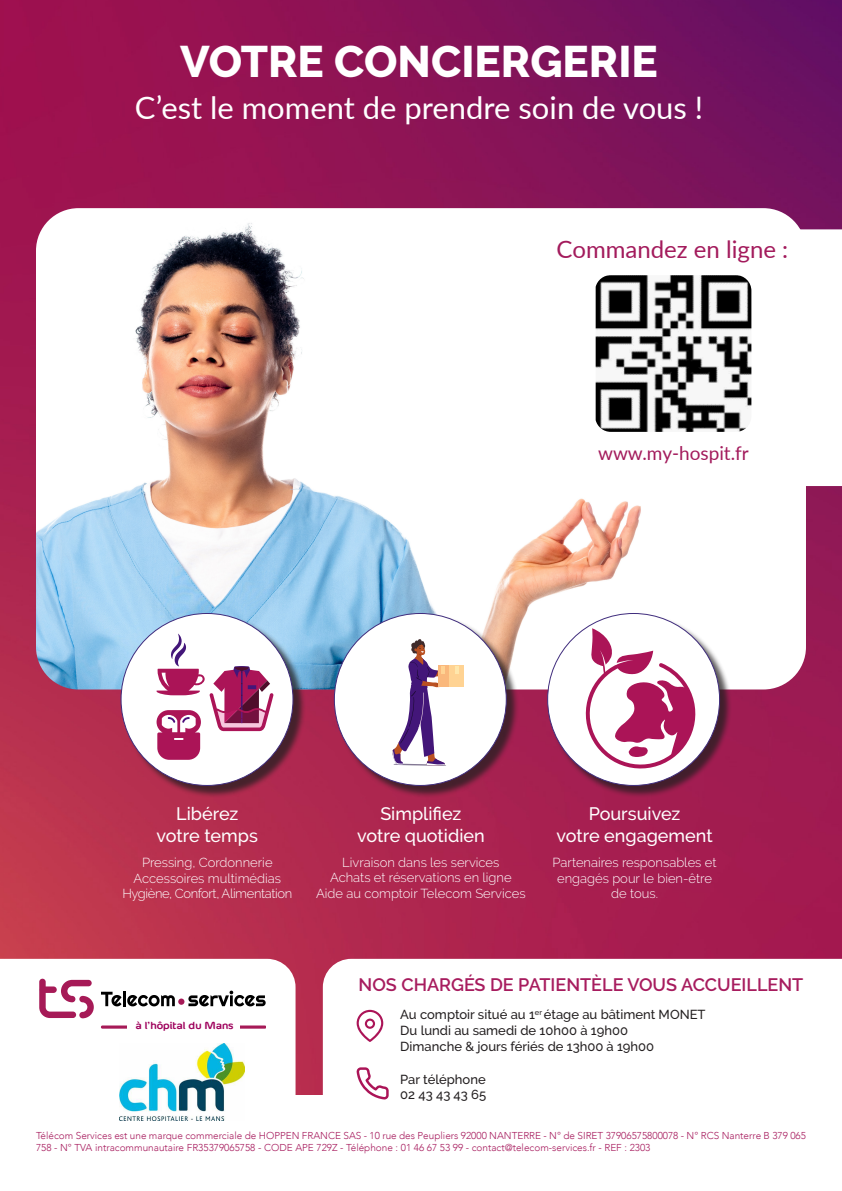
<style>
.page{position:relative;width:842px;height:1191px;background:#fff}
.page>*{position:absolute;margin:0;border:0;box-sizing:border-box;transform-origin:0 0}
.t1{font:800 44px "Raleway";color:#fff}
.t2{font:31px "Lato";color:#fff}
.t3{font:24px "Lato";color:#a31b5c}
.t4{font:19px "Lato";color:#a31b5c}
.t5{font:500 18px "Raleway";color:#fff}
.t6{font:600 18px "Raleway";color:#a71c5e}
.t7{font:300 13px/15.6px "Raleway";color:#fff;text-align:center}
.t8{font:500 13px/15.6px "Raleway";color:#231f20}
.t9{font:300 13px "Raleway";letter-spacing:-.03em;color:#fff}
.t10{font:500 11.7px "Wind Doomsday";color:#9e005c}
.t11{font:300 10px/12px "Avenir";color:#a71c5e}
</style>
<div class="page">
<img style="left:0;top:0;width:842px;height:1095px">
<img style="left:36px;top:208px;width:770px;height:481px">
<svg style="left:527px;top:229px;width:315px;height:257px"></svg>
<img style="left:596px;top:275px;width:155px;height:157px">
<svg style="left:323px;top:958px;width:519px;height:137px"></svg>
<svg style="left:0;top:958px;width:296px;height:163px"></svg>
<svg style="left:357px;top:1009px;width:26px;height:33px"></svg>
<svg style="left:356px;top:1067px;width:33px;height:32px"></svg>
<svg style="left:39px;top:978px;width:55px;height:40px"></svg>
<svg style="left:101px;top:990px;width:165px;height:16px"></svg>
<svg style="left:101px;top:1025px;width:26px;height:3px"></svg>
<svg style="left:240px;top:1025px;width:25px;height:3px"></svg>
<img style="left:119px;top:1043px;width:125px;height:77px">
<div style="left:549px;top:614px;width:183px;height:184px;background:#231f20;opacity:.75"></div>
<div style="left:548px;top:613px;width:171px;height:172px;background:#fff;border-radius:50%"></div>
<svg style="left:575px;top:628px;width:131px;height:151px"></svg>
<div style="left:335px;top:614px;width:184px;height:184px;background:#231f20;opacity:.75"></div>
<div style="left:334px;top:613px;width:172px;height:172px;background:#fff;border-radius:50%"></div>
<div style="left:449px;top:666px;width:14px;height:21px;background:#ffd393"></div>
<svg style="left:392px;top:639px;width:67px;height:127px"></svg>
<div style="left:122px;top:614px;width:184px;height:184px;background:#231f20;opacity:.75"></div>
<div style="left:121px;top:613px;width:172px;height:172px;background:#fff;border-radius:50%"></div>
<svg style="left:157px;top:633px;width:117px;height:127px"></svg>
<p class="t1" style="left:180px;top:37px;width:479px">VOTRE CONCIERGERIE</p>
<p class="t2" style="left:135px;top:86px;width:570px">C’est le moment de prendre soin de vous !</p>
<p class="t3" style="left:557px;top:232px;width:233px">Commandez en ligne :</p>
<p class="t4" style="left:598px;top:439px;width:152px">www.my-hospit.fr</p>
<p class="t5" style="left:176px;top:803px;width:64px">Libérez</p>
<p class="t5" style="left:157px;top:825px;width:103px">votre temps</p>
<p class="t7" style="left:142px;top:854px;width:132px">Pressing, Cordonnerie</p>
<p class="t7" style="left:134px;top:870px;width:149px">Accessoires multimédias</p>
<p class="t9" style="left:122px;top:886px;width:171px">Hygiène, Confort, Alimentation</p>
<p class="t5" style="left:380px;top:803px;width:83px">Simplifiez</p>
<p class="t5" style="left:357px;top:825px;width:129px">votre quotidien</p>
<p class="t7" style="left:342px;top:854px;width:159px">Livraison dans les services</p>
<p class="t7" style="left:330px;top:870px;width:183px">Achats et réservations en ligne</p>
<p class="t7" style="left:316px;top:885px;width:211px">Aide au comptoir Telecom Services</p>
<p class="t5" style="left:589px;top:803px;width:93px">Poursuivez</p>
<p class="t5" style="left:556px;top:825px;width:158px">votre engagement</p>
<p class="t7" style="left:553px;top:854px;width:165px">Partenaires responsables et engagés pour le bien-être de tous.</p>
<p class="t10" style="left:136px;top:1019px;width:99px">à l’hôpital du Mans</p>
<p class="t6" style="left:359px;top:974px;width:446px">NOS CHARGÉS DE PATIENTÈLE VOUS ACCUEILLENT</p>
<p class="t8" style="left:400px;top:1007px;width:307px">Au comptoir situé au 1<sup>er</sup> étage au bâtiment MONET<br>Du lundi au samedi de 10h00 à 19h00</p>
<p class="t8" style="left:400px;top:1038px;width:255px">Dimanche &amp; jours fériés de 13h00 à 19h00</p>
<p class="t8" style="left:400px;top:1071px;width:87px">Par téléphone</p>
<p class="t8" style="left:400px;top:1086px;width:87px">02 43 43 43 65</p>
<p class="t11" style="left:36px;top:1130px;width:771px">Télécom Services est une marque commerciale de HOPPEN FRANCE SAS - 10 rue des Peupliers 92000 NANTERRE - N° de SIRET 37906575800078 - N° RCS Nanterre B 379 065<br>758 - N° TVA intracommunautaire FR35379065758 - CODE APE 729Z - Téléphone : 01 46 67 53 99 - contact@telecom-services.fr - REF : 2303</p>
</div>
